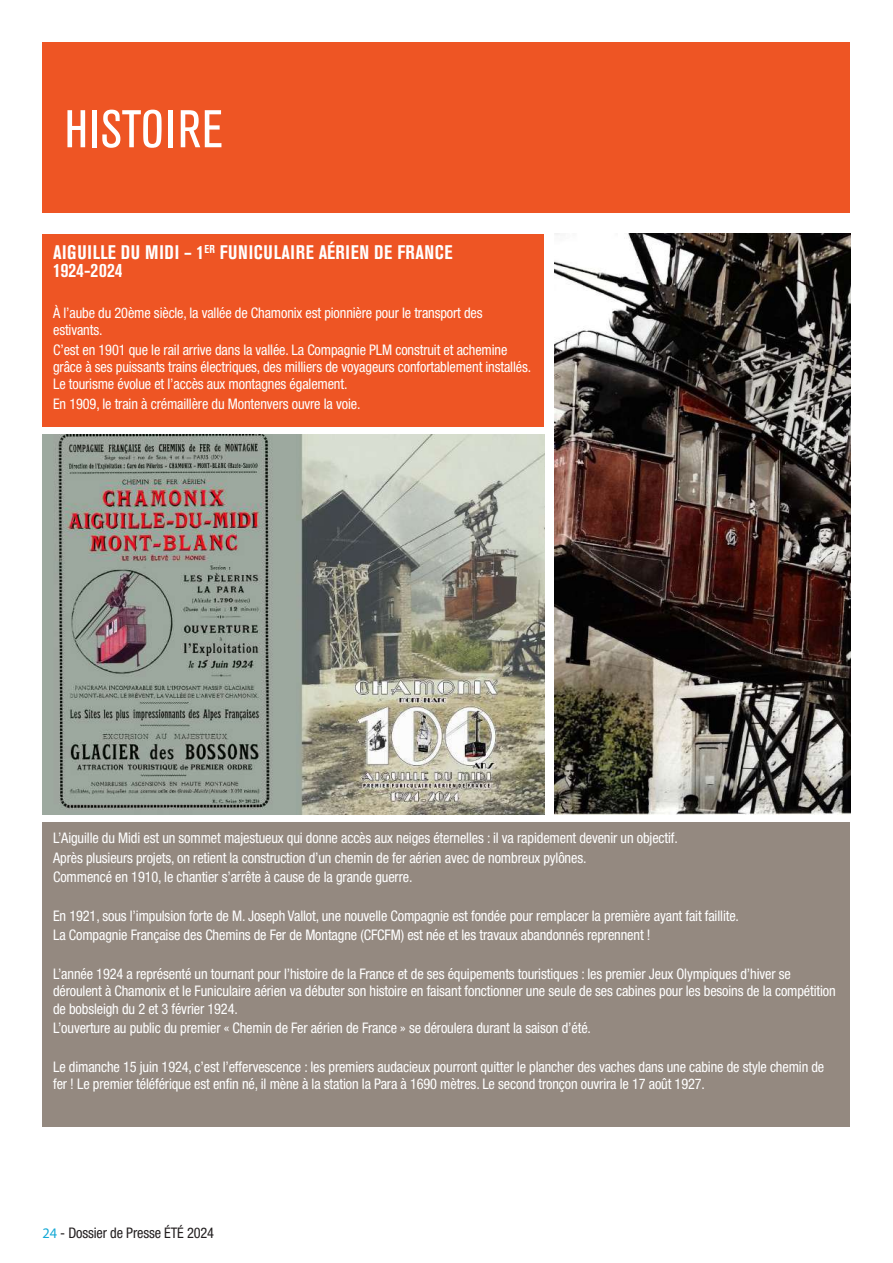
<style>
.page{position:relative;width:893px;height:1263px;background:#fff}
.page>*{position:absolute;margin:0;border:0;box-sizing:border-box;transform-origin:0 0}
.t1{font:condensed 52.5px "Akzidenz Grotesk BE";letter-spacing:.02em;color:#fff}
.t2{font:700 condensed 19.5px/18px "Akzidenz Grotesk BE";letter-spacing:.035em;color:#fff}
.t3{font:condensed 14.7px/17.2px "Helvetica Neue LT Std";letter-spacing:-.01em;color:#fff}
.t4{font:condensed 14.7px "Helvetica Neue LT Std";letter-spacing:-.01em;color:#231f20}
.s1{font-family:"Myriad Pro";font-stretch:normal;color:#13a8d5}
</style>
<div class="page">
<div style="left:43px;top:43px;width:807px;height:170px;background:#ee5524"></div>
<div style="left:43px;top:234px;width:501px;height:193px;background:#ee5524"></div>
<img style="left:43px;top:435px;width:501px;height:379px">
<img style="left:555px;top:234px;width:295px;height:580px">
<div style="left:42px;top:822px;width:808px;height:304px;background:#948980"></div>
<h1 class="t1" style="left:65px;top:100px;width:160px">HISTOIRE</h1>
<h2 class="t2" style="left:53px;top:244px;width:401px">AIGUILLE DU MIDI – 1<sup>ER</sup> FUNICULAIRE AÉRIEN DE FRANCE<br>1924-2024</h2>
<p class="t3" style="left:53px;top:304px;width:431px">À l’aube du 20ème siècle, la vallée de Chamonix est pionnière pour le transport des estivants.</p>
<p class="t3" style="left:53px;top:341px;width:480px">C’est en 1901 que le rail arrive dans la vallée. La Compagnie PLM construit et achemine grâce à ses puissants trains électriques, des milliers de voyageurs confortablement installés.<br>Le tourisme évolue et l’accès aux montagnes également.</p>
<p class="t3" style="left:53px;top:395px;width:309px">En 1909, le train à crémaillère du Montenvers ouvre la voie.</p>
<p class="t3" style="left:53px;top:828px;width:626px;line-height:19.4px">L’Aiguille du Midi est un sommet majestueux qui donne accès aux neiges éternelles : il va rapidement devenir un objectif.<br>Après plusieurs projets, on retient la construction d’un chemin de fer aérien avec de nombreux pylônes.<br>Commencé en 1910, le chantier s’arrête à cause de la grande guerre.</p>
<p class="t3" style="left:53px;top:906px;width:687px;line-height:19.4px">En 1921, sous l’impulsion forte de M. Joseph Vallot, une nouvelle Compagnie est fondée pour remplacer la première ayant fait faillite.<br>La Compagnie Française des Chemins de Fer de Montagne (CFCFM) est née et les travaux abandonnés reprennent !</p>
<p class="t3" style="left:53px;top:965px;width:784px">L’année 1924 a représenté un tournant pour l’histoire de la France et de ses équipements touristiques : les premier Jeux Olympiques d’hiver se déroulent à Chamonix et le Funiculaire aérien va débuter son histoire en faisant fonctionner une seule de ses cabines pour les besoins de la compétition de bobsleigh du 2 et 3 février 1924.</p>
<p class="t3" style="left:53px;top:1019px;width:539px">L’ouverture au public du premier « Chemin de Fer aérien de France » se déroulera durant la saison d’été.</p>
<p class="t3" style="left:53px;top:1058px;width:773px">Le dimanche 15 juin 1924, c’est l’effervescence : les premiers audacieux pourront quitter le plancher des vaches dans une cabine de style chemin de fer ! Le premier téléférique est enfin né, il mène à la station la Para à 1690 mètres. Le second tronçon ouvrira le 17 août 1927.</p>
<p class="t4" style="left:43px;top:1224px;width:173px"><span class="s1">24</span> - Dossier de Presse ÉTÉ 2024</p>
</div>
